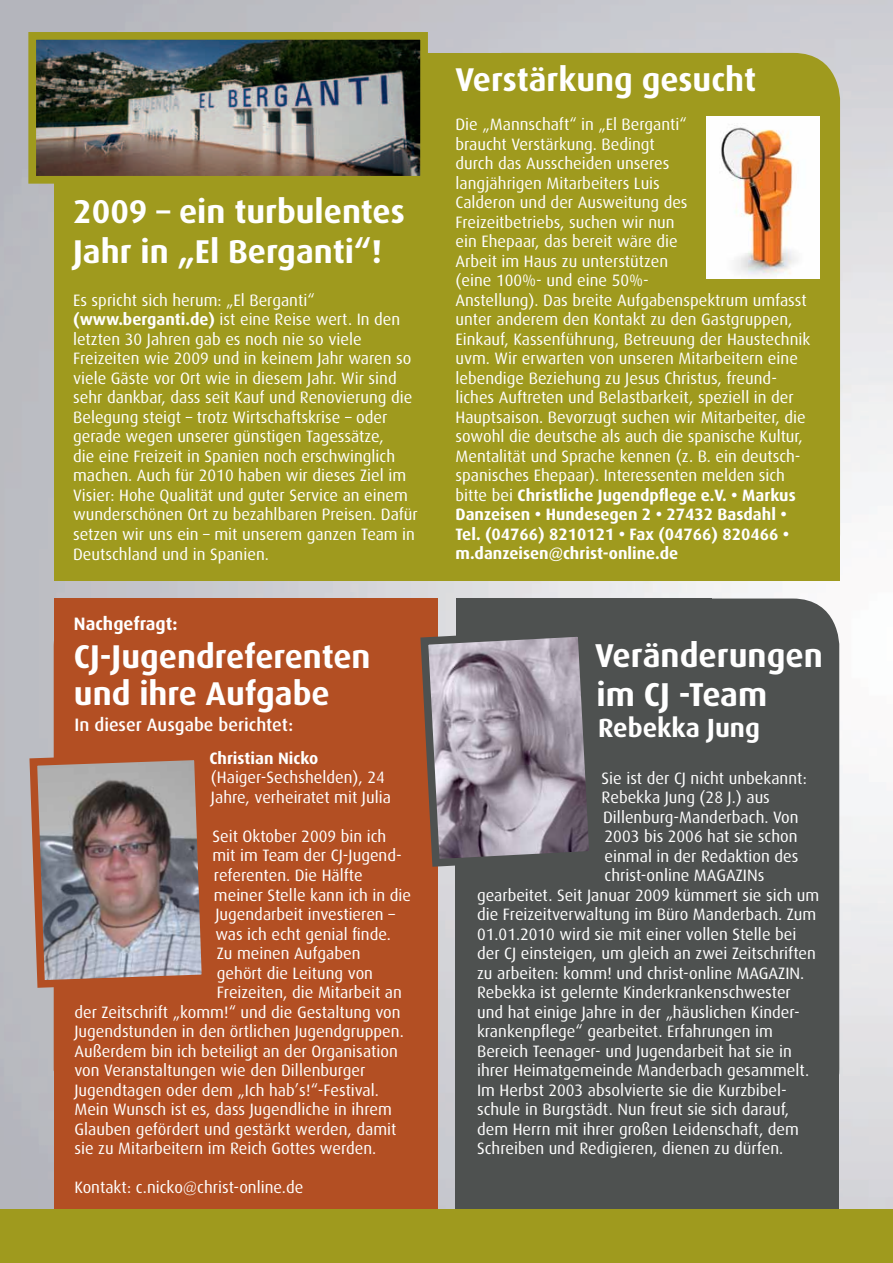
<style>
.page{position:relative;width:893px;height:1263px;background:#fff}
.page>*{position:absolute;margin:0;border:0;box-sizing:border-box;transform-origin:0 0}
.t1{font:700 33.15px/38.7px "Dax";color:#fff}
.t2{font:700 33px/39.6px "Dax";color:#fff}
.t3{font:700 26.25px "Dax";color:#fff}
.t4{font:500 18px "Dax";color:#fff}
.t5{font:700 18px "Dax";color:#fff}
.t6{font:16.5px/19.5px "Dax";color:#fff}
.t7{font:700 16.5px "Dax";color:#fff}
.s1{font-weight:700}
</style>
<div class="page">
<img style="left:0;top:0;width:893px;height:1209px">
<div style="left:0;top:1209px;width:893px;height:54px;background:#9f9a1e"></div>
<div style="left:456px;top:53px;width:384px;height:528px;background:#9f9a1e;border-radius:47px"></div>
<div style="left:54px;top:53px;width:657px;height:528px;background:#9f9a1e"></div>
<div style="left:54px;top:598px;width:383px;height:611px;background:#b34f23"></div>
<div style="left:54px;top:598px;width:384px;height:518px;background:#b34f23;border-radius:47px"></div>
<div style="left:457px;top:140px;width:383px;height:441px;background:#9f9a1e"></div>
<div style="left:456px;top:598px;width:383px;height:518px;background:#4e5150;border-radius:47px"></div>
<div style="left:455px;top:690px;width:384px;height:518px;background:#4e5150"></div>
<div style="left:456px;top:598px;width:255px;height:141px;background:#4e5150"></div>
<svg style="left:420px;top:625px;width:169px;height:246px"></svg>
<img style="left:26px;top:748px;width:176px;height:244px">
<img style="left:706px;top:116px;width:114px;height:163px">
<img style="left:37px;top:41px;width:382px;height:134px">
<div style="left:28px;top:32px;width:400px;height:152px;border:8px solid #9f9a1e"></div>
<h2 class="t2" style="left:73px;top:192px;width:333px">2009 – ein turbulentes<br>Jahr in „El Berganti“!</h2>
<p class="t6" style="left:73px;top:291px;width:346px">Es spricht sich herum: „El Berganti“ <span class="s1">(www.berganti.de)</span> ist eine Reise wert. In den letzten 30 Jahren gab es noch nie so viele Freizeiten wie 2009 und in keinem Jahr waren so viele Gäste vor Ort wie in diesem Jahr. Wir sind sehr dankbar, dass seit Kauf und Renovierung die Belegung steigt – trotz Wirtschaftskrise – oder gerade wegen unserer günstigen Tagessätze,<br>die eine Freizeit in Spanien noch erschwinglich machen. Auch für 2010 haben wir dieses Ziel im Visier: Hohe Qualität und guter Service an einem wunderschönen Ort zu bezahlbaren Preisen. Dafür setzen wir uns ein – mit unserem ganzen Team in Deutschland und in Spanien.</p>
<p class="t5" style="left:74px;top:614px;width:105px">Nachgefragt:</p>
<h2 class="t2" style="left:74px;top:638px;width:298px;line-height:37.5px">CJ-Jugendreferenten und ihre Aufgabe</h2>
<p class="t7" style="left:209px;top:749px;width:110px">Christian Nicko</p>
<p class="t6" style="left:211px;top:768px;width:182px">(Haiger-Sechshelden), 24<br>Jahre, verheiratet mit Julia</p>
<p class="t6" style="left:212px;top:827px;width:175px">Seit Oktober 2009 bin ich</p>
<p class="t6" style="left:212px;top:846px;width:191px">mit im Team der CJ-Jugend-</p>
<p class="t6" style="left:214px;top:866px;width:150px">referenten. Die Hälfte</p>
<p class="t6" style="left:214px;top:885px;width:199px">meiner Stelle kann ich in die</p>
<p class="t6" style="left:215px;top:905px;width:181px">Jugendarbeit investieren –</p>
<p class="t6" style="left:215px;top:924px;width:177px">was ich echt genial finde.</p>
<p class="t6" style="left:217px;top:944px;width:145px">Zu meinen Aufgaben</p>
<p class="t6" style="left:217px;top:963px;width:158px">gehört die Leitung von</p>
<p class="t6" style="left:217px;top:983px;width:186px">Freizeiten, die Mitarbeit an</p>
<p class="t6" style="left:74px;top:1002px;width:328px">der Zeitschrift „komm!“ und die Gestaltung von</p>
<p class="t6" style="left:74px;top:1022px;width:331px">Jugendstunden in den örtlichen Jugendgruppen.</p>
<p class="t6" style="left:74px;top:1041px;width:325px">Außerdem bin ich beteiligt an der Organisation</p>
<p class="t6" style="left:74px;top:1061px;width:293px">von Veranstaltungen wie den Dillenburger</p>
<p class="t6" style="left:74px;top:1080px;width:306px">Jugendtagen oder dem „Ich hab’s!“-Festival.</p>
<p class="t6" style="left:74px;top:1100px;width:319px">Mein Wunsch ist es, dass Jugendliche in ihrem</p>
<p class="t6" style="left:74px;top:1119px;width:323px">Glauben gefördert und gestärkt werden, damit</p>
<p class="t6" style="left:74px;top:1139px;width:303px">sie zu Mitarbeitern im Reich Gottes werden.</p>
<p class="t6" style="left:74px;top:1178px;width:230px">Kontakt: c.nicko@christ-online.de</p>
<p class="t4" style="left:75px;top:714px;width:220px">In dieser Ausgabe berichtet:</p>
<h2 class="t2" style="left:455px;top:60px;width:302px">Verstärkung gesucht</h2>
<p class="t6" style="left:455px;top:115px;width:356px">Die „Mannschaft“ in „El Berganti“<br>braucht Verstärkung. Bedingt<br>durch das Ausscheiden unseres<br>langjährigen Mitarbeiters Luis<br>Calderon und der Ausweitung des<br>Freizeitbetriebs, suchen wir nun<br>ein Ehepaar, das bereit wäre die<br>Arbeit im Haus zu unterstützen<br>(eine 100%- und eine 50%-<br>Anstellung). Das breite Aufgabenspektrum umfasst unter anderem den Kontakt zu den Gastgruppen, Einkauf, Kassenführung, Betreuung der Haustechnik uvm. Wir erwarten von unseren Mitarbeitern eine lebendige Beziehung zu Jesus Christus, freund&shy;liches Auftreten und Belastbarkeit, speziell in der Hauptsaison. Bevorzugt suchen wir Mitarbeiter, die sowohl die deutsche als auch die spanische Kultur, Mentalität und Sprache kennen (z. B. ein deutsch&shy;spanisches Ehepaar). Interessenten melden sich bitte bei <span class="s1">Christliche Jugendpflege e.V. • Markus Danzeisen • Hundesegen 2 • 27432 Basdahl • Tel. (04766) 8210121 • Fax (04766) 820466 • m.danzeisen@christ-online.de</span></p>
<h1 class="t1" style="left:595px;top:636px;width:229px">Veränderungen im CJ -Team</h1>
<h3 class="t3" style="left:598px;top:713px;width:163px">Rebekka Jung</h3>
<p class="t6" style="left:602px;top:768px;width:207px">Sie ist der CJ nicht unbekannt:</p>
<p class="t6" style="left:602px;top:788px;width:170px">Rebekka Jung (28 J.) aus</p>
<p class="t6" style="left:603px;top:807px;width:197px">Dillenburg-Manderbach. Von</p>
<p class="t6" style="left:605px;top:827px;width:194px">2003 bis 2006 hat sie schon</p>
<p class="t6" style="left:605px;top:846px;width:195px">einmal in der Redaktion des</p>
<p class="t6" style="left:605px;top:866px;width:161px">christ-online MAGAZINs</p>
<p class="t6" style="left:477px;top:885px;width:344px">gearbeitet. Seit Januar 2009 kümmert sie sich um</p>
<p class="t6" style="left:477px;top:905px;width:341px">die Freizeitverwaltung im Büro Manderbach. Zum</p>
<p class="t6" style="left:477px;top:924px;width:321px">01.01.2010 wird sie mit einer vollen Stelle bei</p>
<p class="t6" style="left:477px;top:944px;width:340px">der CJ einsteigen, um gleich an zwei Zeitschriften</p>
<p class="t6" style="left:477px;top:963px;width:329px">zu arbeiten: komm! und christ-online MAGAZIN.</p>
<p class="t6" style="left:477px;top:983px;width:315px">Rebekka ist gelernte Kinderkrankenschwester</p>
<p class="t6" style="left:477px;top:1003px;width:324px">und hat einige Jahre in der „häuslichen Kinder-</p>
<p class="t6" style="left:477px;top:1022px;width:297px">krankenpflege“ gearbeitet. Erfahrungen im</p>
<p class="t6" style="left:477px;top:1042px;width:316px">Bereich Teenager- und Jugendarbeit hat sie in</p>
<p class="t6" style="left:477px;top:1061px;width:334px">ihrer Heimatgemeinde Manderbach gesammelt.</p>
<p class="t6" style="left:477px;top:1081px;width:311px">Im Herbst 2003 absolvierte sie die Kurzbibel-</p>
<p class="t6" style="left:477px;top:1100px;width:314px">schule in Burgstädt. Nun freut sie sich darauf,</p>
<p class="t6" style="left:477px;top:1120px;width:323px">dem Herrn mit ihrer großen Leidenschaft, dem</p>
<p class="t6" style="left:477px;top:1139px;width:308px">Schreiben und Redigieren, dienen zu dürfen.</p>
</div>
